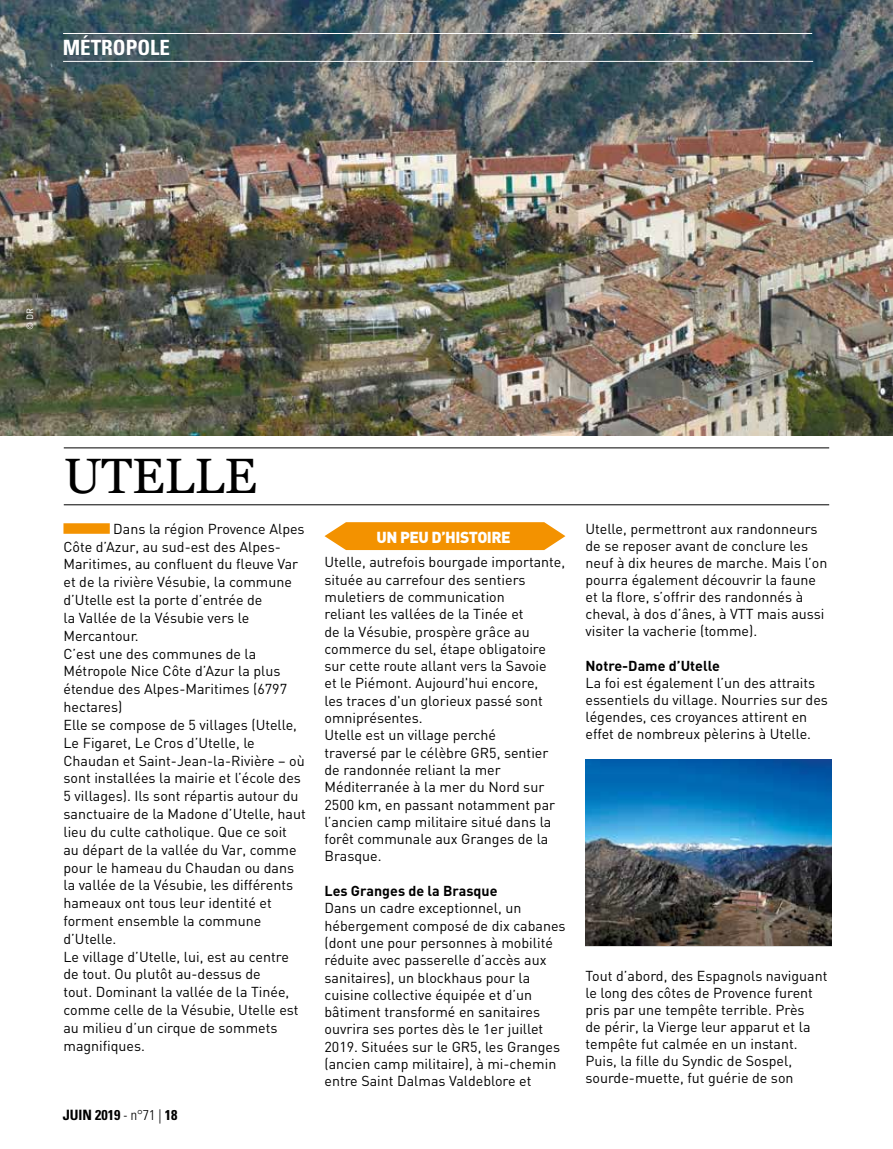
<style>
.page{position:relative;width:893px;height:1149px;background:#fff}
.page>*{position:absolute;margin:0;border:0;box-sizing:border-box;transform-origin:0 0}
.t1{font:49.65px "Georgia";color:#000}
.t2{font:700 condensed 21px "Univers";color:#fff}
.t3{font:900 15.75px "DIN";letter-spacing:-.03em;color:#fff}
.t4{font:14.25px/17.9px "DIN";color:#000}
.t5{font:700 14.25px "DIN";color:#000}
.t6{font:700 condensed 14.25px "Univers";color:#000}
.t7{font:9px "DIN";color:#fff}
.s1{font-weight:300}
</style>
<div class="page">
<img style="left:0;top:0;width:893px;height:435px">
<div style="left:63px;top:523px;width:47px;height:10px;background:#f39200"></div>
<svg style="left:324px;top:522px;width:241px;height:28px;background:#f49c18"></svg>
<img style="left:585px;top:759px;width:247px;height:186px">
<hr style="left:63px;top:61px;width:750px;height:1px;background:#fff">
<hr style="left:63px;top:33px;width:749px;height:1px;background:#fff">
<hr style="left:64px;top:504px;width:765px;height:1px;background:#000">
<hr style="left:64px;top:447px;width:765px;height:1px;background:#000">
<h2 class="t2" style="left:63px;top:34px;width:109px">MÉTROPOLE</h2>
<p class="t7" style="left:24px;top:330px;width:24px;rotate:-90deg">© DR</p>
<h1 class="t1" style="left:64px;top:439px;width:195px">UTELLE</h1>
<p class="t4" style="left:63px;top:519px;width:244px;text-indent:50px">Dans la région Provence Alpes<br>Côte d’Azur, au sud-est des Alpes-<br>Maritimes, au confluent du fleuve Var et de la rivière Vésubie, la commune d’Utelle est la porte d’entrée de<br>la Vallée de la Vésubie vers le<br>Mercantour.<br>C’est une des communes de la<br>Métropole Nice Côte d’Azur la plus étendue des Alpes-Maritimes (6797 hectares)<br>Elle se compose de 5 villages (Utelle,<br>Le Figaret, Le Cros d’Utelle, le<br>Chaudan et Saint-Jean-la-Rivière – où sont installées la mairie et l’école des<br>5 villages). Ils sont répartis autour du sanctuaire de la Madone d’Utelle, haut lieu du culte catholique. Que ce soit au départ de la vallée du Var, comme pour le hameau du Chaudan ou dans la vallée de la Vésubie, les différents hameaux ont tous leur identité et forment ensemble la commune d’Utelle.<br>Le village d’Utelle, lui, est au centre de tout. Ou plutôt au-dessus de<br>tout. Dominant la vallée de la Tinée, comme celle de la Vésubie, Utelle est au milieu d’un cirque de sommets magnifiques.</p>
<p class="t3" style="left:377px;top:526px;width:136px">UN PEU D’HISTOIRE</p>
<p class="t4" style="left:324px;top:553px;width:242px;line-height:17.2px">Utelle, autrefois bourgade importante, située au carrefour des sentiers muletiers de communication<br>reliant les vallées de la Tinée et<br>de la Vésubie, prospère grâce au commerce du sel, étape obligatoire sur cette route allant vers la Savoie<br>et le Piémont. Aujourd'hui encore,<br>les traces d'un glorieux passé sont omniprésentes.<br>Utelle est un village perché<br>traversé par le célèbre GR5, sentier de randonnée reliant la mer<br>Méditerranée à la mer du Nord sur<br>2500 km, en passant notamment par l’ancien camp militaire situé dans la forêt communale aux Granges de la<br>Brasque.</p>
<p class="t5" style="left:324px;top:881px;width:175px">Les Granges de la Brasque</p>
<p class="t4" style="left:324px;top:899px;width:243px;line-height:17.2px">Dans un cadre exceptionnel, un hébergement composé de dix cabanes (dont une pour personnes à mobilité réduite avec passerelle d’accès aux sanitaires), un blockhaus pour la cuisine collective équipée et d’un bâtiment transformé en sanitaires ouvrira ses portes dès le 1er juillet 2019. Situées sur le GR5, les Granges (ancien camp militaire), à mi-chemin entre Saint Dalmas Valdeblore et</p>
<p class="t6" style="left:63px;top:1105px;width:116px">JUIN 2019 <span class="s1">- n°71 |</span> 18</p>
<p class="t4" style="left:585px;top:519px;width:243px;line-height:17.1px">Utelle, permettront aux randonneurs de se reposer avant de conclure les neuf à dix heures de marche. Mais l’on pourra également découvrir la faune et la flore, s’offrir des randonnés à cheval, à dos d’ânes, à VTT mais aussi visiter la vacherie (tomme).</p>
<p class="t5" style="left:585px;top:656px;width:136px">Notre-Dame d’Utelle</p>
<p class="t4" style="left:585px;top:673px;width:244px;line-height:17.1px">La foi est également l’un des attraits essentiels du village. Nourries sur des légendes, ces croyances attirent en effet de nombreux pèlerins à Utelle.</p>
<p class="t4" style="left:585px;top:966px;width:243px;line-height:17.1px">Tout d’abord, des Espagnols naviguant le long des côtes de Provence furent pris par une tempête terrible. Près<br>de périr, la Vierge leur apparut et la tempête fut calmée en un instant.<br>Puis, la fille du Syndic de Sospel, sourde-muette, fut guérie de son</p>
</div>
